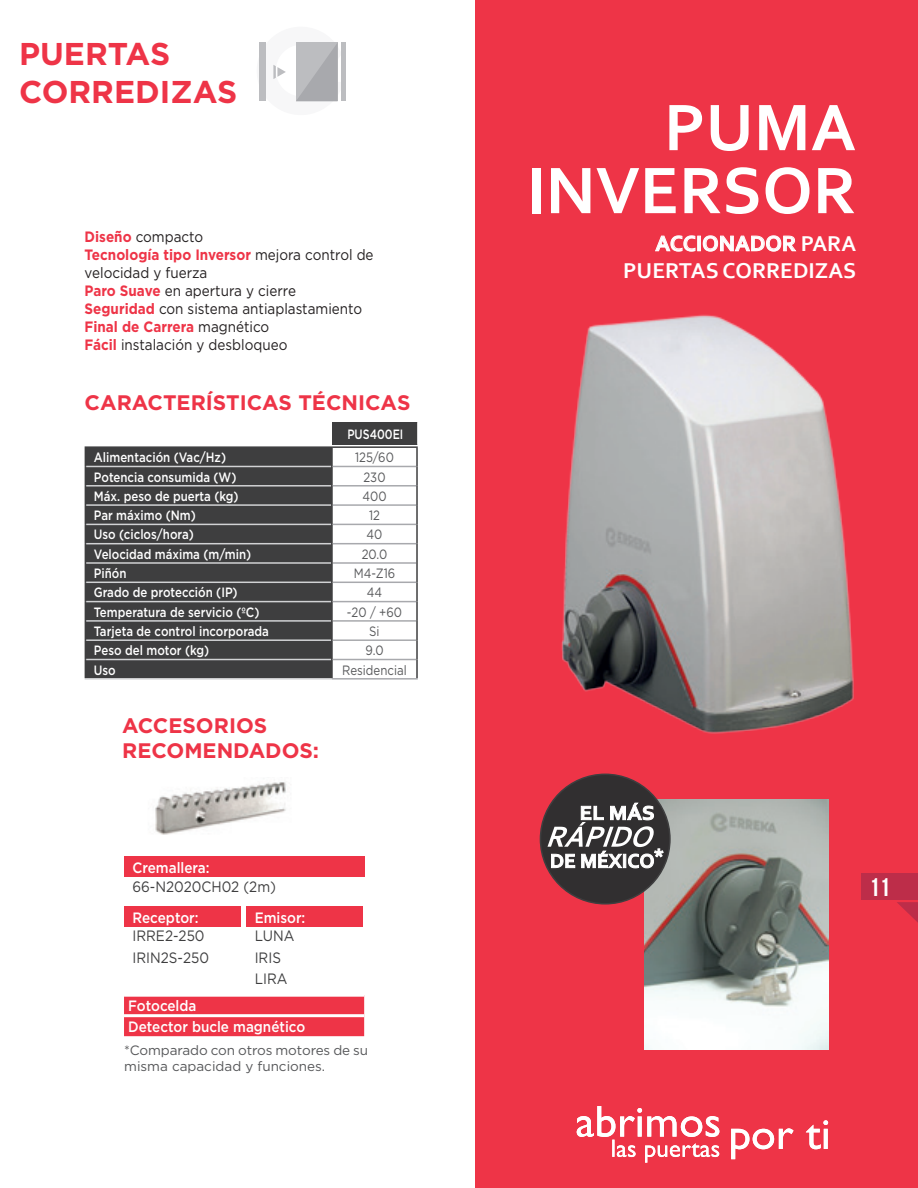
<style>
.page{position:relative;width:918px;height:1188px;background:#fff}
.page>*{position:absolute;margin:0;border:0;box-sizing:border-box;transform-origin:0 0}
.t1{font:700 69px/63px "Corbel";color:#fff;text-align:right}
.t2{font:700 31.5px/37.8px "Gotham";color:#ee3447}
.t3{font:700 25.5px "Bebas Neue";color:#fff}
.t4{font:700 22.5px/27px "Corbel";color:#fff;text-align:right}
.t5{font:700 21px/25.2px "Gotham";color:#ee3447}
.t6{font:15px/18px "Gotham";color:#231f20;scale:.9 1}
.t7{font:500 15px/20.5px "Gotham";color:#fff;scale:.9 1}
.t8{font:15px/21.3px "Gotham";color:#3e3e3f;scale:.9 1}
.t9{font:500 13.5px "Gotham";color:#fff;scale:.85 1}
.t10{font:13.5px/16.2px "Gotham";color:#57585a}
.t11{font:13.5px "Gotham";color:#57585a;scale:.85 1}
.t12{font:500 13.5px "Gotham";color:#fff;scale:.8 1}
.s1{font-weight:700;color:#ee3447}
</style>
<div class="page">
<div style="left:475px;top:0;width:443px;height:1188px;background:#ee3447"></div>
<svg style="left:731px;top:1120px;width:97px;height:39px"></svg>
<svg style="left:577px;top:1106px;width:142px;height:57px"></svg>
<div style="left:862px;top:873px;width:56px;height:27px;background:#bd2d49"></div>
<svg style="left:897px;top:902px;width:21px;height:21px"></svg>
<div style="left:341px;top:43px;width:5px;height:58px;background:#bcbdc0"></div>
<svg style="left:259px;top:42px;width:85px;height:60px"></svg>
<svg style="left:655px;top:235px;width:41px;height:17px"></svg>
<div style="left:697px;top:236px;width:4px;height:15px;border:1px solid #fff"></div>
<svg style="left:703px;top:235px;width:94px;height:17px"></svg>
<div style="left:86px;top:448px;width:245px;height:230px;background:#3e3e3f"></div>
<hr style="left:86px;top:466px;width:245px;height:1px;background:#d1d2d4">
<hr style="left:86px;top:485px;width:245px;height:2px;background:#d1d2d4">
<hr style="left:86px;top:504px;width:245px;height:2px;background:#d1d2d4">
<hr style="left:86px;top:524px;width:245px;height:1px;background:#d1d2d4">
<hr style="left:86px;top:543px;width:245px;height:1px;background:#d1d2d4">
<hr style="left:86px;top:562px;width:245px;height:2px;background:#d1d2d4">
<hr style="left:86px;top:582px;width:245px;height:1px;background:#d1d2d4">
<hr style="left:86px;top:601px;width:245px;height:1px;background:#d1d2d4">
<hr style="left:86px;top:620px;width:245px;height:2px;background:#d1d2d4">
<hr style="left:86px;top:639px;width:245px;height:2px;background:#d1d2d4">
<hr style="left:86px;top:659px;width:245px;height:1px;background:#d1d2d4">
<hr style="left:85px;top:678px;width:247px;height:2px;background:#d1d2d4">
<hr style="left:85px;top:446px;width:247px;height:2px;background:#3e3e3f">
<svg style="left:85px;top:448px;width:1px;height:230px"></svg>
<hr style="left:332px;top:678px;width:86px;height:2px;background:#a8a9ad">
<hr style="left:332px;top:446px;width:86px;height:2px;background:#3e3e3f">
<svg style="left:331px;top:447px;width:87px;height:232px"></svg>
<div style="left:333px;top:422px;width:85px;height:23px;background:#3e3e3f"></div>
<hr style="left:417px;top:422px;width:2px;height:23px;background:#fff">
<div style="left:124px;top:857px;width:240px;height:20px;background:#ee3447"></div>
<div style="left:124px;top:997px;width:240px;height:39px;background:#ee3447"></div>
<hr style="left:124px;top:1014px;width:240px;height:3px;background:#fff">
<div style="left:124px;top:906px;width:117px;height:21px;background:#ee3447"></div>
<div style="left:246px;top:906px;width:117px;height:21px;background:#ee3447"></div>
<img style="left:561px;top:314px;width:293px;height:420px">
<img style="left:155px;top:782px;width:131px;height:53px">
<img style="left:644px;top:800px;width:184px;height:250px">
<div style="left:540px;top:774px;width:130px;height:130px;background:#312f30;border-radius:50%"></div>
<svg style="left:548px;top:803px;width:116px;height:65px"></svg>
<h2 class="t2" style="left:19px;top:34px;width:220px">PUERTAS<br>CORREDIZAS</h2>
<p class="t6" style="left:85px;top:227px;width:323px"><span class="s1">Diseño</span> compacto<br><span class="s1">Tecnología tipo Inversor</span> mejora control de velocidad y fuerza<br><span class="s1">Paro Suave</span> en apertura y cierre<br><span class="s1">Seguridad</span> con sistema antiaplastamiento<br><span class="s1">Final de Carrera</span> magnético<br><span class="s1">Fácil</span> instalación y desbloqueo</p>
<h3 class="t5" style="left:85px;top:390px;width:327px">CARACTERÍSTICAS TÉCNICAS</h3>
<p class="t12" style="left:347px;top:425px;width:71px">PUS400EI</p>
<p class="t9" style="left:94px;top:449px;width:157px">Alimentación (Vac/Hz)</p>
<p class="t11" style="left:355px;top:449px;width:47px">125/60</p>
<p class="t9" style="left:94px;top:468px;width:169px">Potencia consumida (W)</p>
<p class="t11" style="left:363px;top:468px;width:28px">230</p>
<p class="t9" style="left:94px;top:487px;width:172px">Máx. peso de puerta (kg)</p>
<p class="t11" style="left:362px;top:487px;width:30px">400</p>
<p class="t9" style="left:94px;top:507px;width:121px">Par máximo (Nm)</p>
<p class="t11" style="left:369px;top:507px;width:14px">12</p>
<p class="t9" style="left:94px;top:526px;width:119px">Uso (ciclos/hora)</p>
<p class="t11" style="left:367px;top:526px;width:20px">40</p>
<p class="t9" style="left:94px;top:545px;width:187px">Velocidad máxima (m/min)</p>
<p class="t11" style="left:362px;top:545px;width:32px">20.0</p>
<p class="t9" style="left:94px;top:564px;width:40px">Piñón</p>
<p class="t11" style="left:354px;top:565px;width:50px">M4-Z16</p>
<p class="t9" style="left:94px;top:584px;width:171px">Grado de protección (IP)</p>
<p class="t11" style="left:367px;top:584px;width:20px">44</p>
<p class="t9" style="left:94px;top:603px;width:196px">Temperatura de servicio (ºC)</p>
<p class="t11" style="left:347px;top:603px;width:67px">-20 / +60</p>
<p class="t9" style="left:94px;top:622px;width:208px">Tarjeta de control incorporada</p>
<p class="t11" style="left:369px;top:623px;width:14px">Si</p>
<p class="t9" style="left:94px;top:642px;width:137px">Peso del motor (kg)</p>
<p class="t11" style="left:365px;top:642px;width:23px">9.0</p>
<p class="t9" style="left:94px;top:661px;width:27px">Uso</p>
<p class="t11" style="left:342px;top:661px;width:77px">Residencial</p>
<h3 class="t5" style="left:122px;top:712px;width:198px">ACCESORIOS<br>RECOMENDADOS:</h3>
<p class="t7" style="left:133px;top:857px;width:87px">Cremallera:</p>
<p class="t8" style="left:133px;top:875px;width:161px">66-N2020CH02 (2m)</p>
<p class="t7" style="left:133px;top:907px;width:75px">Receptor:</p>
<p class="t8" style="left:133px;top:925px;width:87px">IRRE2-250<br>IRIN2S-250</p>
<p class="t7" style="left:255px;top:907px;width:58px">Emisor:</p>
<p class="t8" style="left:255px;top:925px;width:46px">LUNA<br>IRIS<br>LIRA</p>
<p class="t7" style="left:128px;top:996px;width:198px">Fotocelda<br>Detector bucle magnético</p>
<p class="t10" style="left:124px;top:1042px;width:245px">*Comparado con otros motores de su misma capacidad y funciones.</p>
<h1 class="t1" style="left:527px;top:95px;width:331px">PUMA<br>INVERSOR</h1>
<h3 class="t4" style="left:623px;top:230px;width:235px">ACCIONADOR PARA<br>PUERTAS CORREDIZAS</h3>
<h3 class="t3" style="left:870px;top:873px;width:22px">11</h3>
</div>
